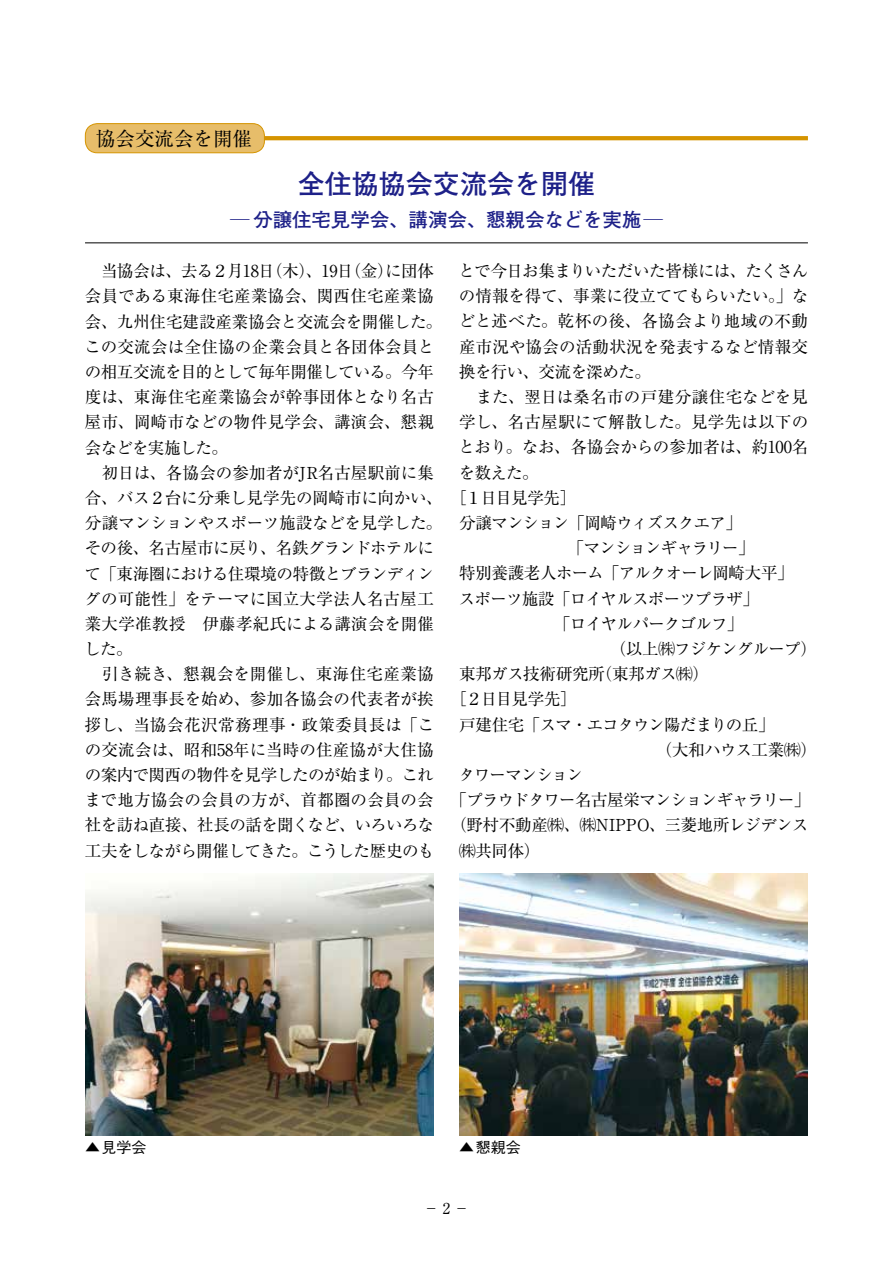
<style>
.page{position:relative;width:893px;height:1263px;background:#fff}
.page>*{position:absolute;margin:0;border:0;box-sizing:border-box;transform-origin:0 0}
.t1{font:700 27px "Futo Go B101 Pro";color:#1d2088}
.t2{font:700 19.5px "Futo Go B101 Pro";letter-spacing:-.005em;color:#1d2088}
.t3{font:19.5px "Ryumin Pro";color:#000}
.t4{font:16.5px/25.2px "Ryumin Pro";letter-spacing:-.015em;color:#000}
.t5{font:16.5px "Ryumin Pro";letter-spacing:.015em;color:#000}
.t6{font:16.5px "Ryumin Pro";letter-spacing:-.05em;color:#000}
.t7{font:16.5px "Ryumin Pro";letter-spacing:-.06em;color:#000}
.t8{font:16.5px "Ryumin Pro";letter-spacing:-.055em;color:#000}
.t9{font:16.5px "Ryumin Pro";letter-spacing:-.035em;color:#000}
.t10{font:16.5px "Ryumin Pro";letter-spacing:.02em;color:#000}
.t11{font:16.5px "Ryumin Pro";letter-spacing:-.045em;color:#000}
.t12{font:16.5px "Ryumin Pro";letter-spacing:-.07em;color:#000}
.t13{font:500 15px "Gothic BBB Pro";color:#000}
.t14{font:15px "Ryumin Pro";color:#000}
</style>
<div class="page">
<svg style="left:265px;top:136px;width:543px;height:4px;background:#d59504"></svg>
<div style="left:85px;top:124px;width:179px;height:29px;background:#e7bd6a;border-radius:12px"></div>
<div style="left:85px;top:123px;width:180px;height:30px;border:1px solid #d59400;border-radius:12px"></div>
<hr style="left:85px;top:243px;width:723px;height:1px;background:#000">
<img style="left:85px;top:874px;width:349px;height:261px">
<img style="left:459px;top:874px;width:349px;height:261px">
<p class="t3" style="left:96px;top:123px;width:157px">協会交流会を開催</p>
<h1 class="t1" style="left:298px;top:162px;width:299px">全住協協会交流会を開催</h1>
<p class="t2" style="left:230px;top:204px;width:434px">─ 分譲住宅見学会、講演会、懇親会などを実施─</p>
<p class="t4" style="left:84px;top:257px;width:360px">　当協会は、去る２月18日（木）、19日（金）に団体会員である東海住宅産業協会、関西住宅産業協会、九州住宅建設産業協会と交流会を開催した。この交流会は全住協の企業会員と各団体会員との相互交流を目的として毎年開催している。今年度は、東海住宅産業協会が幹事団体となり名古屋市、岡崎市などの物件見学会、講演会、懇親会などを実施した。<br>　初日は、各協会の参加者がJR名古屋駅前に集合、バス２台に分乗し見学先の岡崎市に向かい、分譲マンションやスポーツ施設などを見学した。その後、名古屋市に戻り、名鉄グランドホテルにて「東海圏における住環境の特徴とブランディングの可能性」をテーマに国立大学法人名古屋工業大学准教授　伊藤孝紀氏による講演会を開催した。<br>　引き続き、懇親会を開催し、東海住宅産業協会馬場理事長を始め、参加各協会の代表者が挨拶し、当協会花沢常務理事・政策委員長は「この交流会は、昭和58年に当時の住産協が大住協の案内で関西の物件を見学したのが始まり。これまで地方協会の会員の方が、首都圏の会員の会社を訪ね直接、社長の話を聞くなど、いろいろな工夫をしながら開催してきた。こうした歴史のも</p>
<p class="t4" style="left:458px;top:257px;width:351px">とで今日お集まりいただいた皆様には、たくさん</p>
<p class="t4" style="left:459px;top:282px;width:351px">の情報を得て、事業に役立ててもらいたい。」な</p>
<p class="t10" style="left:458px;top:308px;width:351px">どと述べた。乾杯の後、各協会より地域の不動</p>
<p class="t5" style="left:459px;top:333px;width:350px">産市況や協会の活動状況を発表するなど情報交</p>
<p class="t9" style="left:459px;top:359px;width:193px">換を行い、交流を深めた。</p>
<p class="t5" style="left:459px;top:384px;width:350px">　また、翌日は桑名市の戸建分譲住宅などを見</p>
<p class="t5" style="left:459px;top:409px;width:351px">学し、名古屋駅にて解散した。見学先は以下の</p>
<p class="t4" style="left:459px;top:433px;width:351px">とおり。なお、各協会からの参加者は、約100名</p>
<p class="t4" style="left:459px;top:459px;width:81px">を数えた。</p>
<p class="t4" style="left:450px;top:484px;width:127px">［１日目見学先］</p>
<p class="t7" style="left:459px;top:510px;width:284px">分譲マンション「岡崎ウィズスクエア」</p>
<p class="t12" style="left:568px;top:535px;width:188px">「マンションギャラリー」</p>
<p class="t4" style="left:459px;top:559px;width:336px">特別養護老人ホーム「アルクオーレ岡崎大平」</p>
<p class="t6" style="left:459px;top:585px;width:302px">スポーツ施設「ロイヤルスポーツプラザ」</p>
<p class="t6" style="left:554px;top:611px;width:191px">「ロイヤルパークゴルフ」</p>
<p class="t11" style="left:610px;top:636px;width:208px">（以上㈱フジケングループ）</p>
<p class="t4" style="left:459px;top:660px;width:251px">東邦ガス技術研究所（東邦ガス㈱）</p>
<p class="t4" style="left:450px;top:685px;width:128px">［２日目見学先］</p>
<p class="t6" style="left:459px;top:711px;width:317px">戸建住宅「スマ・エコタウン陽だまりの丘」</p>
<p class="t9" style="left:656px;top:737px;width:162px">（大和ハウス工業㈱）</p>
<p class="t7" style="left:459px;top:762px;width:126px">タワーマンション</p>
<p class="t8" style="left:451px;top:787px;width:361px">「プラウドタワー名古屋栄マンションギャラリー」</p>
<p class="t4" style="left:450px;top:811px;width:360px">（野村不動産㈱、㈱NIPPO、三菱地所レジデンス</p>
<p class="t4" style="left:459px;top:837px;width:83px">㈱共同体）</p>
<p class="t13" style="left:85px;top:1135px;width:63px">▲見学会</p>
<p class="t13" style="left:459px;top:1135px;width:63px">▲懇親会</p>
<p class="t14" style="left:424px;top:1196px;width:46px">−2−</p>
</div>
